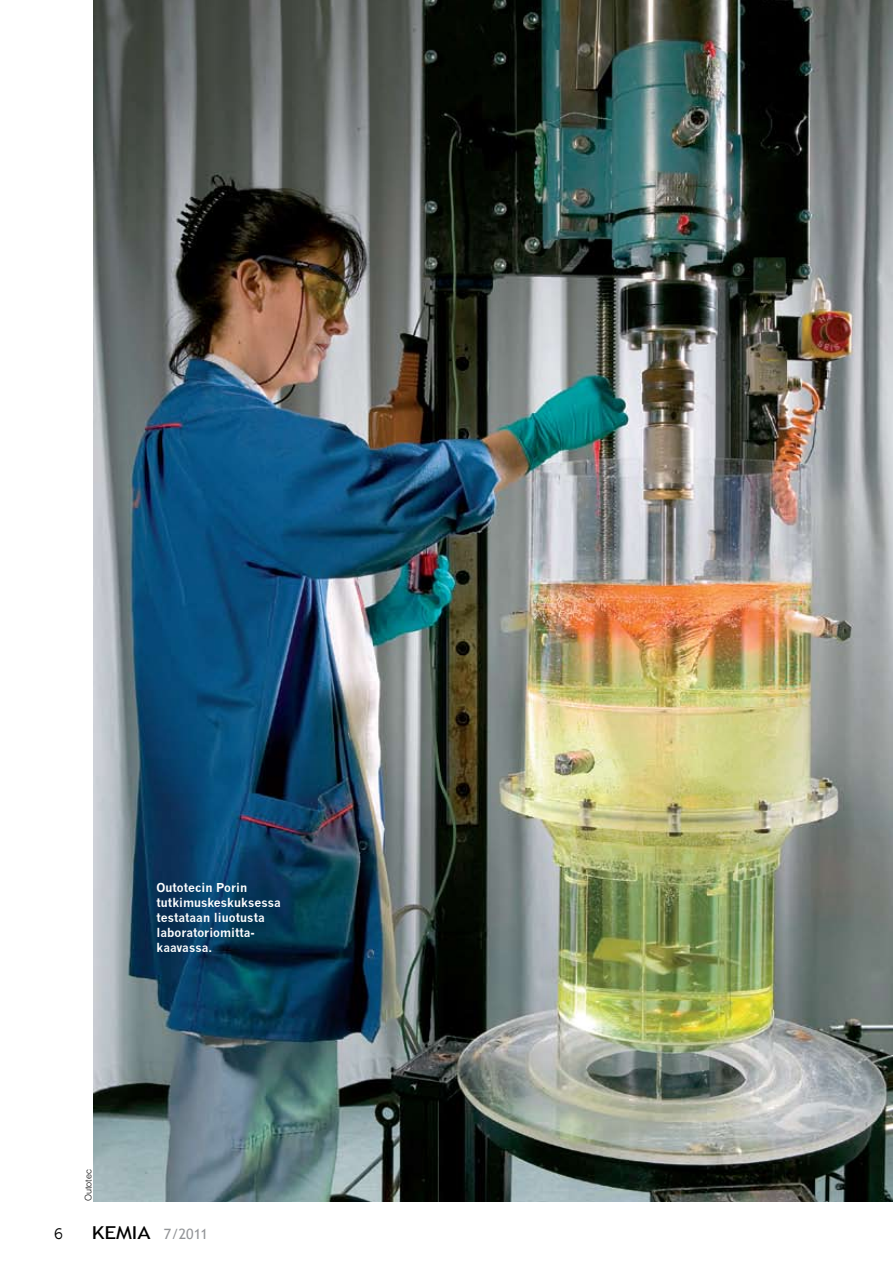
<style>
.page{position:relative;width:893px;height:1263px;background:#fff}
.page>*{position:absolute;margin:0;border:0;box-sizing:border-box;transform-origin:0 0}
.t1{font:14.25px "Trebuchet MS";color:#939598}
.t2{font:14.25px "News Gothic";color:#000}
.t3{font:700 12px/15px "News Gothic";color:#fff}
.t4{font:300 9px "Helvetica";color:#000}
.s1{font-size:17.85px;color:#000}
</style>
<div class="page">
<img style="left:94px;top:0;width:799px;height:1201px">
<p class="t3" style="left:156px;top:880px;width:126px">Outotecin Porin tutkimuskeskuksessa testataan liuotusta laboratoriomitta&shy;kaavassa.</p>
<p class="t4" style="left:83px;top:1201px;width:34px;rotate:-90deg">Outotec</p>
<p class="t2" style="left:54px;top:1226px;width:10px">6</p>
<p class="t1" style="left:92px;top:1226px;width:117px"><span class="s1">KEMIA</span> 7/2011</p>
</div>
